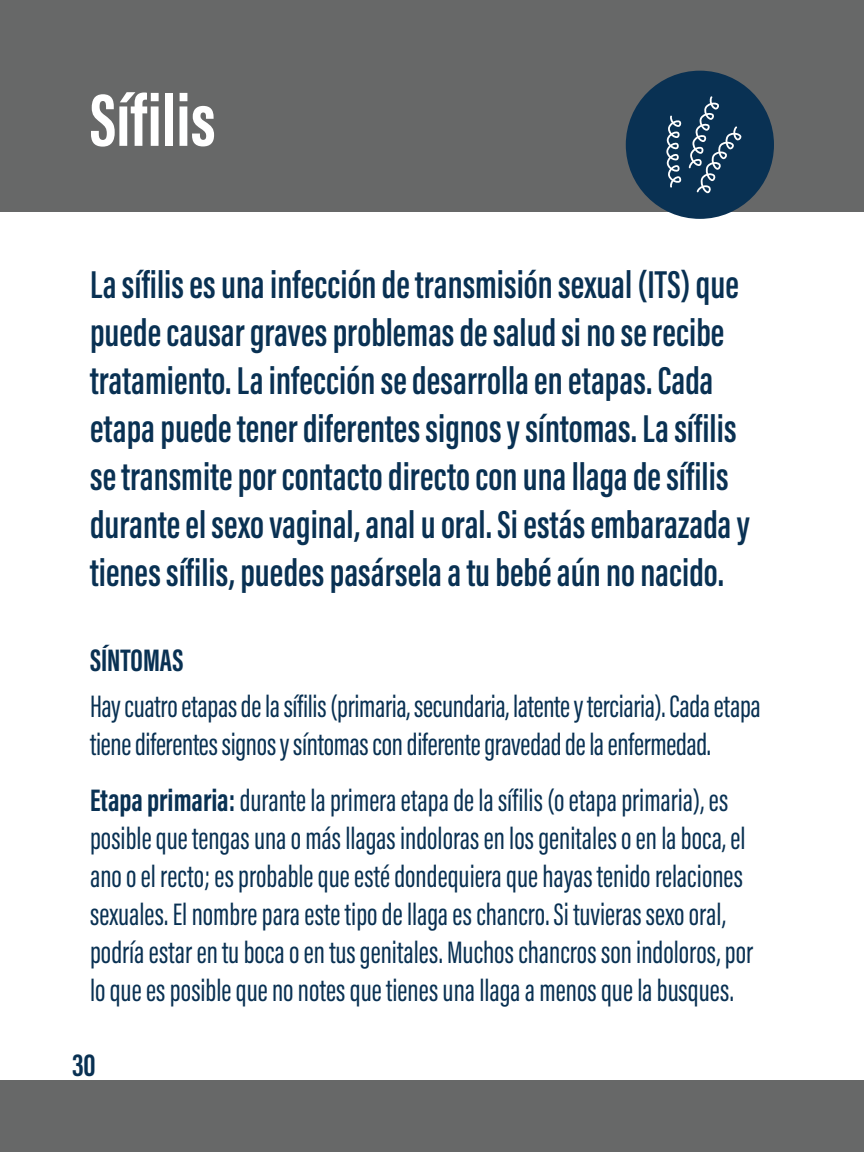
<style>
.page{position:relative;width:864px;height:1152px;background:#fff}
.page>*{position:absolute;margin:0;border:0;box-sizing:border-box;transform-origin:0 0}
.t1{font:700 76px "Acumin Pro Extra Cond";color:#fff}
.t2{font:600 40px/48px "Acumin Pro Extra Cond";color:#093153}
.t3{font:32px/38px "Acumin Pro Extra Cond";color:#093153}
.t4{font:700 32px "Acumin Pro Extra Cond";color:#093153}
.s1{font-weight:700}
</style>
<div class="page">
<div style="left:0;top:0;width:864px;height:211px;background:#676868"></div>
<div style="left:0;top:1080px;width:864px;height:72px;background:#676868"></div>
<div style="left:626px;top:71px;width:148px;height:148px;background:#093153;border-radius:50%"></div>
<svg style="left:666px;top:116px;width:15px;height:72px"></svg>
<svg style="left:689px;top:96px;width:53px;height:97px"></svg>
<h1 class="t1" style="left:90px;top:74px;width:127px">Sífilis</h1>
<p class="t2" style="left:90px;top:260px;width:661px">La sífilis es una infección de transmisión sexual (ITS) que puede causar graves problemas de salud si no se recibe tratamiento. La infección se desarrolla en etapas. Cada etapa puede tener diferentes signos y síntomas. La sífilis se transmite por contacto directo con una llaga de sífilis durante el sexo vaginal, anal u oral. Si estás embarazada y tienes sífilis, puedes pasársela a tu bebé aún no nacido.</p>
<h2 class="t4" style="left:90px;top:640px;width:95px">SÍNTOMAS</h2>
<p class="t3" style="left:90px;top:687px;width:672px">Hay cuatro etapas de la sífilis (primaria, secundaria, latente y terciaria). Cada etapa tiene diferentes signos y síntomas con diferente gravedad de la enfermedad.</p>
<p class="t3" style="left:90px;top:781px;width:665px"><span class="s1">Etapa primaria:</span> durante la primera etapa de la sífilis (o etapa primaria), es posible que tengas una o más llagas indoloras en los genitales o en la boca, el ano o el recto; es probable que esté dondequiera que hayas tenido relaciones sexuales. El nombre para este tipo de llaga es chancro. Si tuvieras sexo oral, podría estar en tu boca o en tus genitales. Muchos chancros son indoloros, por lo que es posible que no notes que tienes una llaga a menos que la busques.</p>
<p class="t4" style="left:72px;top:1046px;width:25px">30</p>
</div>
